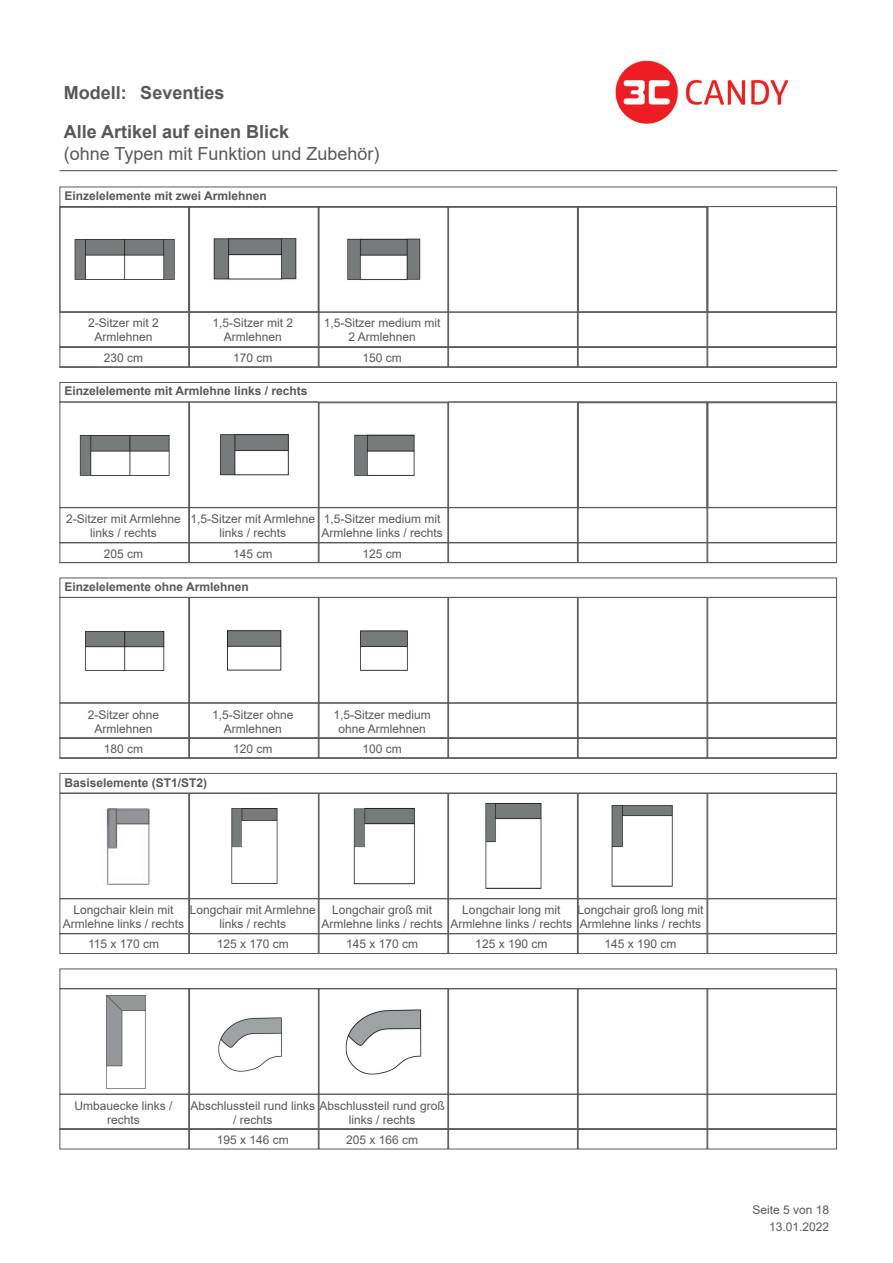
<style>
.page{position:relative;width:893px;height:1263px;background:#fff}
.page>*{position:absolute;margin:0;border:0;box-sizing:border-box;transform-origin:0 0}
.t1{font:700 18px "Arial";color:#57585a}
.t2{font:18px "Arial";color:#57585a}
.t3{font:12px/14.4px "Arial";color:#57585a;text-align:center}
.t4{font:700 12px "Arial";color:#57585a}
</style>
<div class="page">
<div style="left:448px;top:312px;width:130px;height:55px;border:1px solid #57585a"></div>
<hr style="left:60px;top:170px;width:777px;height:1px;background:#57585a">
<div style="left:60px;top:312px;width:129px;height:55px;border:1px solid #57585a"></div>
<hr style="left:60px;top:347px;width:776px;height:1px;background:#57585a">
<hr style="left:60px;top:367px;width:776px;height:1px;background:#57585a">
<div style="left:319px;top:312px;width:129px;height:55px;border:1px solid #57585a"></div>
<div style="left:578px;top:312px;width:129px;height:55px;border:1px solid #57585a"></div>
<div style="left:707px;top:312px;width:130px;height:55px;border:1px solid #57585a"></div>
<div style="left:189px;top:206px;width:130px;height:106px;border:1px solid #57585a"></div>
<div style="left:319px;top:207px;width:129px;height:105px;border:1px solid #57585a"></div>
<div style="left:448px;top:207px;width:130px;height:105px;border:1px solid #57585a"></div>
<div style="left:578px;top:206px;width:129px;height:106px;border:1px solid #57585a"></div>
<div style="left:60px;top:206px;width:129px;height:106px;border:1px solid #57585a"></div>
<div style="left:189px;top:312px;width:130px;height:55px;border:1px solid #57585a"></div>
<div style="left:707px;top:206px;width:130px;height:106px;border:1px solid #57585a"></div>
<div style="left:60px;top:187px;width:777px;height:20px;border:1px solid #57585a"></div>
<div style="left:448px;top:507px;width:130px;height:56px;border:1px solid #57585a"></div>
<hr style="left:60px;top:542px;width:776px;height:1px;background:#57585a">
<hr style="left:60px;top:562px;width:776px;height:1px;background:#57585a">
<div style="left:319px;top:507px;width:129px;height:56px;border:1px solid #57585a"></div>
<div style="left:578px;top:507px;width:129px;height:56px;border:1px solid #57585a"></div>
<div style="left:707px;top:507px;width:130px;height:56px;border:1px solid #57585a"></div>
<div style="left:189px;top:402px;width:130px;height:106px;border:1px solid #57585a"></div>
<div style="left:319px;top:402px;width:129px;height:106px;border:1px solid #57585a"></div>
<div style="left:448px;top:402px;width:130px;height:106px;border:1px solid #57585a"></div>
<div style="left:578px;top:402px;width:129px;height:106px;border:1px solid #57585a"></div>
<div style="left:60px;top:402px;width:129px;height:106px;border:1px solid #57585a"></div>
<div style="left:189px;top:507px;width:130px;height:56px;border:1px solid #57585a"></div>
<div style="left:707px;top:402px;width:130px;height:106px;border:1px solid #57585a"></div>
<div style="left:60px;top:382px;width:777px;height:20px;border:1px solid #57585a"></div>
<div style="left:448px;top:703px;width:130px;height:55px;border:1px solid #57585a"></div>
<div style="left:60px;top:703px;width:129px;height:55px;border:1px solid #57585a"></div>
<hr style="left:60px;top:738px;width:776px;height:1px;background:#57585a">
<hr style="left:60px;top:758px;width:776px;height:1px;background:#57585a">
<div style="left:319px;top:703px;width:129px;height:55px;border:1px solid #57585a"></div>
<div style="left:578px;top:703px;width:129px;height:55px;border:1px solid #57585a"></div>
<div style="left:707px;top:703px;width:130px;height:55px;border:1px solid #57585a"></div>
<div style="left:189px;top:597px;width:130px;height:106px;border:1px solid #57585a"></div>
<div style="left:578px;top:597px;width:129px;height:106px;border:1px solid #57585a"></div>
<div style="left:707px;top:597px;width:130px;height:106px;border:1px solid #57585a"></div>
<div style="left:60px;top:597px;width:129px;height:106px;border:1px solid #57585a"></div>
<div style="left:319px;top:597px;width:129px;height:106px;border:1px solid #57585a"></div>
<div style="left:448px;top:597px;width:130px;height:106px;border:1px solid #57585a"></div>
<div style="left:189px;top:703px;width:130px;height:55px;border:1px solid #57585a"></div>
<div style="left:60px;top:578px;width:777px;height:20px;border:1px solid #57585a"></div>
<div style="left:448px;top:898px;width:130px;height:56px;border:1px solid #57585a"></div>
<div style="left:60px;top:898px;width:129px;height:56px;border:1px solid #57585a"></div>
<hr style="left:60px;top:933px;width:776px;height:1px;background:#57585a">
<div style="left:319px;top:898px;width:129px;height:56px;border:1px solid #57585a"></div>
<div style="left:578px;top:898px;width:129px;height:56px;border:1px solid #57585a"></div>
<div style="left:707px;top:898px;width:130px;height:56px;border:1px solid #57585a"></div>
<div style="left:189px;top:793px;width:130px;height:106px;border:1px solid #57585a"></div>
<div style="left:578px;top:793px;width:129px;height:106px;border:1px solid #57585a"></div>
<div style="left:707px;top:793px;width:130px;height:106px;border:1px solid #57585a"></div>
<div style="left:60px;top:793px;width:129px;height:106px;border:1px solid #57585a"></div>
<div style="left:319px;top:793px;width:129px;height:106px;border:1px solid #57585a"></div>
<div style="left:448px;top:793px;width:130px;height:106px;border:1px solid #57585a"></div>
<div style="left:189px;top:898px;width:130px;height:56px;border:1px solid #57585a"></div>
<div style="left:60px;top:773px;width:777px;height:20px;border:1px solid #57585a"></div>
<div style="left:448px;top:1094px;width:130px;height:55px;border:1px solid #57585a"></div>
<hr style="left:60px;top:1129px;width:776px;height:1px;background:#57585a">
<div style="left:707px;top:1094px;width:130px;height:55px;border:1px solid #57585a"></div>
<div style="left:189px;top:988px;width:130px;height:107px;border:1px solid #57585a"></div>
<div style="left:578px;top:988px;width:129px;height:107px;border:1px solid #57585a"></div>
<div style="left:707px;top:988px;width:130px;height:107px;border:1px solid #57585a"></div>
<div style="left:60px;top:988px;width:129px;height:107px;border:1px solid #57585a"></div>
<div style="left:319px;top:988px;width:129px;height:107px;border:1px solid #57585a"></div>
<div style="left:448px;top:988px;width:130px;height:107px;border:1px solid #57585a"></div>
<div style="left:189px;top:1094px;width:130px;height:55px;border:1px solid #57585a"></div>
<div style="left:60px;top:968px;width:777px;height:21px;border:1px solid #57585a"></div>
<img style="left:74px;top:240px;width:101px;height:39px">
<img style="left:213px;top:238px;width:84px;height:42px">
<img style="left:347px;top:238px;width:74px;height:43px">
<img style="left:79px;top:436px;width:91px;height:39px">
<img style="left:220px;top:433px;width:69px;height:43px">
<img style="left:354px;top:434px;width:61px;height:42px">
<img style="left:85px;top:631px;width:80px;height:40px">
<img style="left:227px;top:630px;width:55px;height:41px">
<img style="left:360px;top:630px;width:48px;height:41px">
<img style="left:106px;top:808px;width:44px;height:76px">
<img style="left:231px;top:809px;width:47px;height:75px">
<img style="left:353px;top:807px;width:62px;height:78px">
<img style="left:485px;top:804px;width:57px;height:85px">
<img style="left:579px;top:805px;width:94px;height:82px">
<img style="left:106px;top:995px;width:40px;height:94px">
<img style="left:218px;top:1017px;width:64px;height:55px">
<img style="left:345px;top:1009px;width:77px;height:66px">
<img style="left:615px;top:60px;width:173px;height:63px">
<h1 class="t1" style="left:64px;top:80px;width:64px">Modell:</h1>
<h1 class="t1" style="left:140px;top:80px;width:86px">Seventies</h1>
<h1 class="t1" style="left:64px;top:119px;width:227px">Alle Artikel auf einen Blick</h1>
<h1 class="t2" style="left:64px;top:141px;width:317px">(ohne Typen mit Funktion und Zubehör)</h1>
<p class="t4" style="left:65px;top:187px;width:204px">Einzelelemente mit zwei Armlehnen</p>
<p class="t3" style="left:88px;top:316px;width:72px">2-Sitzer mit 2<br>Armlehnen</p>
<p class="t3" style="left:104px;top:350px;width:41px">230 cm</p>
<p class="t3" style="left:212px;top:316px;width:82px">1,5-Sitzer mit 2<br>Armlehnen</p>
<p class="t3" style="left:233px;top:350px;width:41px">170 cm</p>
<p class="t4" style="left:65px;top:383px;width:244px">Einzelelemente mit Armlehne links / rechts</p>
<p class="t3" style="left:324px;top:316px;width:118px">1,5-Sitzer medium mit<br>2 Armlehnen</p>
<p class="t3" style="left:362px;top:350px;width:41px">150 cm</p>
<p class="t3" style="left:66px;top:512px;width:116px">2-Sitzer mit Armlehne links / rechts</p>
<p class="t3" style="left:104px;top:546px;width:41px">205 cm</p>
<p class="t3" style="left:190px;top:512px;width:126px">1,5-Sitzer mit Armlehne links / rechts</p>
<p class="t3" style="left:233px;top:546px;width:41px">145 cm</p>
<p class="t3" style="left:321px;top:512px;width:123px;text-align:left">1,5-Sitzer medium mit<br>Armlehne links / rechts</p>
<p class="t3" style="left:362px;top:546px;width:41px">125 cm</p>
<p class="t4" style="left:65px;top:578px;width:186px">Einzelelemente ohne Armlehnen</p>
<p class="t3" style="left:88px;top:707px;width:73px">2-Sitzer ohne<br>Armlehnen</p>
<p class="t3" style="left:104px;top:742px;width:41px">180 cm</p>
<p class="t3" style="left:212px;top:707px;width:83px">1,5-Sitzer ohne<br>Armlehnen</p>
<p class="t3" style="left:233px;top:742px;width:41px">120 cm</p>
<p class="t4" style="left:65px;top:774px;width:144px">Basiselemente (ST1/ST2)</p>
<p class="t3" style="left:333px;top:707px;width:99px">1,5-Sitzer medium ohne Armlehnen</p>
<p class="t3" style="left:362px;top:742px;width:41px">100 cm</p>
<p class="t3" style="left:321px;top:902px;width:123px">Longchair groß mit<br>Armlehne links / rechts</p>
<p class="t3" style="left:346px;top:937px;width:74px">145 x 170 cm</p>
<p class="t3" style="left:63px;top:902px;width:123px">Longchair klein mit<br>Armlehne links / rechts</p>
<p class="t3" style="left:88px;top:937px;width:73px">115 x 170 cm</p>
<p class="t3" style="left:190px;top:902px;width:128px">Longchair mit Armlehne links / rechts</p>
<p class="t3" style="left:217px;top:937px;width:74px">125 x 170 cm</p>
<p class="t3" style="left:578px;top:902px;width:128px;text-align:left">Longchair groß long mit<br>Armlehne links / rechts</p>
<p class="t3" style="left:605px;top:937px;width:74px">145 x 190 cm</p>
<p class="t3" style="left:451px;top:902px;width:123px">Longchair long mit<br>Armlehne links / rechts</p>
<p class="t3" style="left:475px;top:937px;width:74px">125 x 190 cm</p>
<p class="t3" style="left:75px;top:1098px;width:100px">Umbauecke links / rechts</p>
<p class="t3" style="left:233px;top:1098px;width:213px;text-align:left;text-indent:-43px">Abschlussteil rund links Abschlussteil rund groß / rechts</p>
<p class="t3" style="left:217px;top:1133px;width:74px">195 x 146 cm</p>
<p class="t3" style="left:346px;top:1109px;width:74px;line-height:20.2px;text-align:left">links / rechts<br>205 x 166 cm</p>
<p class="t3" style="left:752px;top:1201px;width:78px;line-height:17px;text-align:right">Seite 5 von 18<br>13.01.2022</p>
</div>
